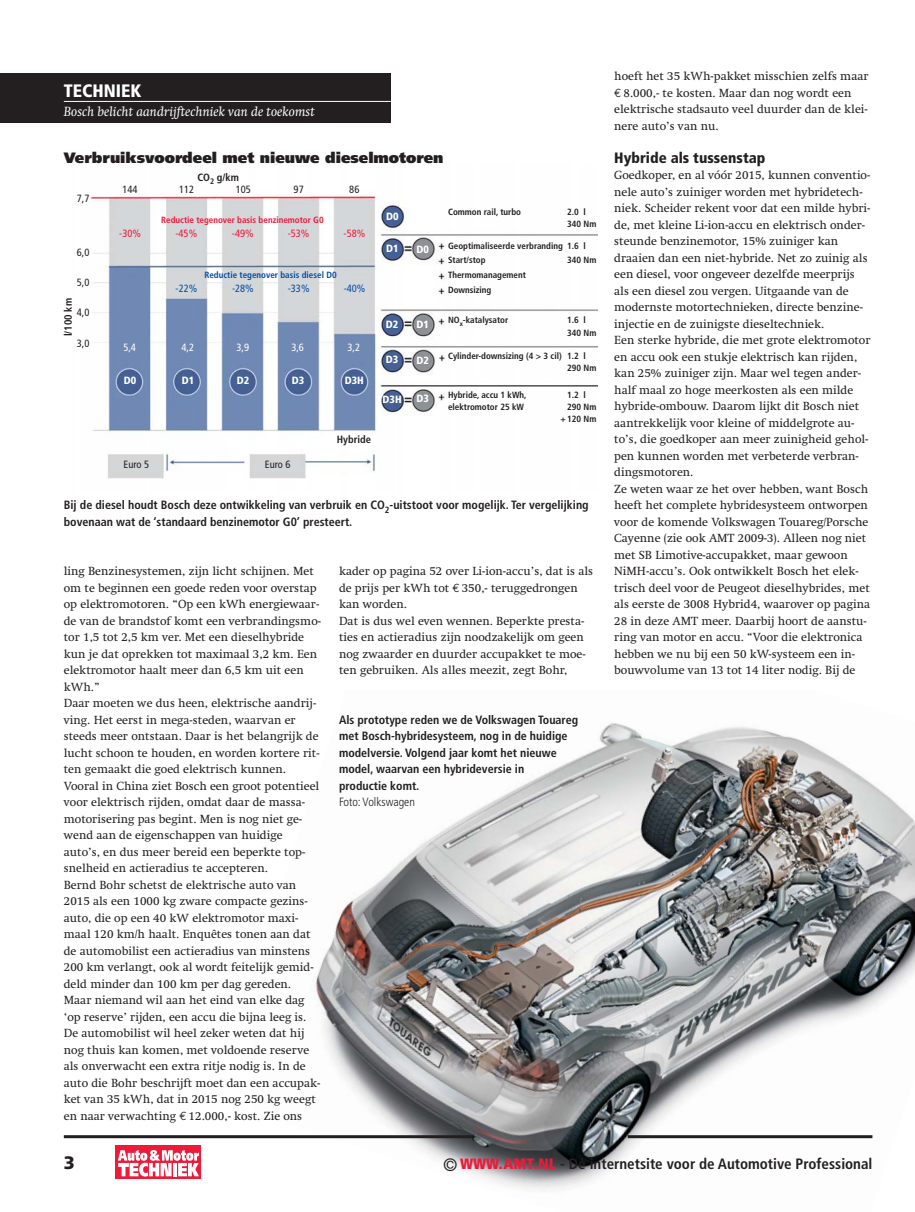
<style>
.page{position:relative;width:915px;height:1212px;background:#fff}
.page>*{position:absolute;margin:0;border:0;box-sizing:border-box;transform-origin:0 0}
.t1{font:900 condensed 18px "Frutiger LT Std";color:#fff}
.t2{font:900 18px "Frutiger LT Std";color:#231f20}
.t3{font:700 condensed 15px "Frutiger";color:#231f20}
.t4{font:900 15px "Frutiger LT Std";color:#231f20}
.t5{font:900 condensed 15px "Frutiger LT Std";color:#231f20}
.t6{font:italic 13.5px "Swift LT Std";color:#fff}
.t7{font:12px/16.5px "Swift LT Std";color:#231f20}
.t8{font:700 condensed 12px/16.5px "Frutiger LT Std";color:#231f20}
.t9{font:300 condensed 12px "Frutiger LT Std";color:#231f20}
.t10{font:condensed 10.5px "Frutiger LT Std";color:#231f20}
.t11{font:900 condensed 10.5px "Frutiger LT Std";color:#fff}
.t12{font:700 condensed 10.5px "Frutiger LT Std";color:#231f20}
.t13{font:condensed 10.5px "Frutiger LT Std";color:#ed1a3a}
.t14{font:condensed 10.5px "Frutiger LT Std";color:#034da2}
.t15{font:condensed 10.5px "Frutiger LT Std";color:#fff}
.t16{font:700 condensed 9px/12px "Frutiger LT Std";color:#231f20}
.t17{font:700 condensed 9px "Frutiger LT Std";color:#ed1a3a}
.t18{font:700 condensed 9px "Frutiger LT Std";color:#034da2}
.s1{font-family:"Euro Mono"}
.s2{font-weight:400;font-size:18px}
.s3{font-weight:900;color:#ed1a3a}
</style>
<div class="page">
<img style="left:253px;top:723px;width:661px;height:468px">
<div style="left:0;top:73px;width:390px;height:49px;background:#231f20"></div>
<hr style="left:64px;top:101px;width:326px;height:1px;background:#fff">
<img style="left:89px;top:196px;width:508px;height:283px">
<hr style="left:64px;top:1135px;width:408px;height:3px;background:#231f20">
<hr style="left:627px;top:1135px;width:245px;height:3px;background:#231f20">
<div style="left:116px;top:1146px;width:85px;height:33px;background:#ed1a3a"></div>
<svg style="left:118px;top:1150px;width:81px;height:26px"></svg>
<h1 class="t1" style="left:64px;top:83px;width:79px">TECHNIEK</h1>
<p class="t6" style="left:64px;top:103px;width:252px">Bosch belicht aandrijftechniek van de toekomst</p>
<p class="t4" style="left:64px;top:149px;width:381px">Verbruiksvoordeel met nieuwe dieselmotoren</p>
<p class="t10" style="left:77px;top:194px;width:14px">7,7</p>
<p class="t10" style="left:77px;top:248px;width:14px">6,0</p>
<p class="t10" style="left:77px;top:278px;width:14px">5,0</p>
<p class="t10" style="left:77px;top:308px;width:14px">4,0</p>
<p class="t10" style="left:77px;top:339px;width:14px">3,0</p>
<p class="t12" style="left:64px;top:336px;width:40px;rotate:-90deg">l/100 km</p>
<p class="t12" style="left:197px;top:173px;width:43px">CO<sub>2</sub> g/km</p>
<p class="t17" style="left:161px;top:217px;width:164px">Reductie tegenover basis benzinemotor G0</p>
<p class="t10" style="left:122px;top:185px;width:17px">144</p>
<p class="t10" style="left:179px;top:185px;width:17px">112</p>
<p class="t10" style="left:236px;top:185px;width:17px">105</p>
<p class="t10" style="left:293px;top:185px;width:12px">97</p>
<p class="t10" style="left:349px;top:185px;width:12px">86</p>
<p class="t13" style="left:119px;top:229px;width:23px">-30%</p>
<p class="t13" style="left:232px;top:229px;width:23px">-49%</p>
<p class="t13" style="left:287px;top:229px;width:23px">-53%</p>
<p class="t13" style="left:343px;top:229px;width:23px">-58%</p>
<p class="t13" style="left:175px;top:229px;width:23px">-45%</p>
<p class="t14" style="left:175px;top:284px;width:23px">-22%</p>
<p class="t18" style="left:204px;top:271px;width:134px">Reductie tegenover basis diesel D0</p>
<p class="t14" style="left:232px;top:284px;width:23px">-28%</p>
<p class="t14" style="left:288px;top:284px;width:23px">-33%</p>
<p class="t14" style="left:343px;top:284px;width:23px">-40%</p>
<p class="t15" style="left:123px;top:343px;width:14px">5,4</p>
<p class="t15" style="left:181px;top:343px;width:14px">4,2</p>
<p class="t15" style="left:236px;top:343px;width:14px">3,9</p>
<p class="t15" style="left:291px;top:343px;width:14px">3,6</p>
<p class="t15" style="left:347px;top:343px;width:14px">3,2</p>
<p class="t11" style="left:124px;top:376px;width:14px">D0</p>
<p class="t11" style="left:182px;top:376px;width:14px">D1</p>
<p class="t11" style="left:237px;top:376px;width:14px">D2</p>
<p class="t11" style="left:292px;top:376px;width:14px">D3</p>
<p class="t11" style="left:344px;top:376px;width:21px">D3H</p>
<p class="t11" style="left:386px;top:212px;width:14px">D0</p>
<p class="t11" style="left:386px;top:244px;width:14px">D1</p>
<p class="t11" style="left:416px;top:245px;width:14px">D0</p>
<p class="t11" style="left:386px;top:320px;width:14px">D2</p>
<p class="t11" style="left:416px;top:320px;width:14px">D1</p>
<p class="t11" style="left:386px;top:355px;width:14px">D3</p>
<p class="t11" style="left:416px;top:356px;width:14px">D2</p>
<p class="t11" style="left:382px;top:395px;width:21px">D3H</p>
<p class="t11" style="left:416px;top:394px;width:14px">D3</p>
<p class="t10" style="left:123px;top:460px;width:27px">Euro 5</p>
<p class="t10" style="left:265px;top:460px;width:27px">Euro 6</p>
<p class="t12" style="left:337px;top:435px;width:36px">Hybride</p>
<p class="t16" style="left:448px;top:206px;width:74px">Common rail, turbo</p>
<p class="t16" style="left:567px;top:206px;width:31px">2.0 l<br>340 Nm</p>
<p class="t16" style="left:448px;top:240px;width:139px;line-height:13.5px">Geoptimaliseerde verbranding 1.6 l<br>Start/stop</p>
<p class="t16" style="left:567px;top:254px;width:31px">340 Nm</p>
<p class="t16" style="left:448px;top:268px;width:79px;line-height:15px">Thermomanagement<br>Downsizing</p>
<p class="t16" style="left:448px;top:314px;width:62px">NO<sub>x</sub>-katalysator</p>
<p class="t16" style="left:567px;top:313px;width:31px;line-height:13.5px">1.6 l<br>340 Nm</p>
<p class="t16" style="left:567px;top:350px;width:31px;text-indent:-119px">Cylinder-downsizing (4 &gt; 3 cil) 1.2 l<br>290 Nm</p>
<p class="t16" style="left:448px;top:389px;width:80px">Hybride, accu 1 kWh,</p>
<p class="t16" style="left:567px;top:389px;width:20px">1.2 l</p>
<p class="t16" style="left:448px;top:401px;width:77px">elektromotor 25 kW</p>
<p class="t16" style="left:560px;top:401px;width:37px;text-align:right">290 Nm + 120 Nm</p>
<p class="t8" style="left:64px;top:498px;width:526px">Bij de diesel houdt Bosch deze ontwikkeling van verbruik en CO<sub>2</sub>-uitstoot voor mogelijk. Ter vergelijking bovenaan wat de ‘standaard benzinemotor G0’ presteert.</p>
<p class="t7" style="left:64px;top:564px;width:259px">ling Benzinesystemen, zijn licht schijnen. Met om te beginnen een goede reden voor overstap op elektromotoren. “Op een kWh energiewaar&shy;de van de brandstof komt een verbrandingsmo&shy;tor 1,5 tot 2,5 km ver. Met een dieselhybride kun je dat oprekken tot maximaal 3,2 km. Een elektromotor haalt meer dan 6,5 km uit een kWh.”<br>Daar moeten we dus heen, elektrische aandrij&shy;ving. Het eerst in mega-steden, waarvan er steeds meer ontstaan. Daar is het belangrijk de lucht schoon te houden, en worden kortere rit&shy;ten gemaakt die goed elektrisch kunnen.<br>Vooral in China ziet Bosch een groot potentieel voor elektrisch rijden, omdat daar de massa&shy;motorisering pas begint. Men is nog niet ge&shy;wend aan de eigenschappen van huidige auto’s, en dus meer bereid een beperkte top&shy;snelheid en actieradius te accepteren.<br>Bernd Bohr schetst de elektrische auto van 2015 als een 1000 kg zware compacte gezins&shy;auto, die op een 40 kW elektromotor maxi&shy;maal 120 km/h haalt. Enquêtes tonen aan dat de automobilist een actieradius van minstens 200 km verlangt, ook al wordt feitelijk gemid&shy;deld minder dan 100 km per dag gereden.<br>Maar niemand wil aan het eind van elke dag ‘op reserve’ rijden, een accu die bijna leeg is.<br>De automobilist wil heel zeker weten dat hij nog thuis kan komen, met voldoende reserve als onverwacht een extra ritje nodig is. In de auto die Bohr beschrijft moet dan een accupak&shy;ket van 35 kWh, dat in 2015 nog 250 kg weegt en naar verwachting <span class="s1">€</span> 12.000,- kost. Zie ons</p>
<p class="t7" style="left:339px;top:564px;width:256px">kader op pagina 52 over Li-ion-accu’s, dat is als de prijs per kWh tot <span class="s1">€</span> 350,- teruggedrongen kan worden.<br>Dat is dus wel even wennen. Beperkte presta&shy;ties en actieradius zijn noodzakelijk om geen nog zwaarder en duurder accupakket te moe&shy;ten gebruiken. Als alles meezit, zegt Bohr,</p>
<p class="t8" style="left:339px;top:712px;width:240px">Als prototype reden we de Volkswagen Touareg met Bosch-hybridesysteem, nog in de huidige modelversie. Volgend jaar komt het nieuwe model, waarvan een hybrideversie in<br>productie komt.</p>
<p class="t9" style="left:339px;top:795px;width:77px">Foto: Volkswagen</p>
<p class="t7" style="left:614px;top:69px;width:256px">hoeft het 35 kWh-pakket misschien zelfs maar <span class="s1">€</span> 8.000,- te kosten. Maar dan nog wordt een elektrische stadsauto veel duurder dan de klei&shy;nere auto’s van nu.</p>
<p class="t5" style="left:614px;top:152px;width:153px">Hybride als tussenstap</p>
<p class="t7" style="left:614px;top:168px;width:258px">Goedkoper, en al vóór 2015, kunnen conventio&shy;nele auto’s zuiniger worden met hybridetech&shy;niek. Scheider rekent voor dat een milde hybri&shy;de, met kleine Li-ion-accu en elektrisch onder&shy;steunde benzinemotor, 15% zuiniger kan draaien dan een niet-hybride. Net zo zuinig als een diesel, voor ongeveer dezelfde meerprijs als een diesel zou vergen. Uitgaande van de modernste motortechnieken, directe benzine&shy;injectie en de zuinigste dieseltechniek.<br>Een sterke hybride, die met grote elektromotor en accu ook een stukje elektrisch kan rijden, kan 25% zuiniger zijn. Maar wel tegen ander&shy;half maal zo hoge meerkosten als een milde hybride-ombouw. Daarom lijkt dit Bosch niet aantrekkelijk voor kleine of middelgrote au&shy;to’s, die goedkoper aan meer zuinigheid gehol&shy;pen kunnen worden met verbeterde verbran&shy;dingsmotoren.<br>Ze weten waar ze het over hebben, want Bosch heeft het complete hybridesysteem ontworpen voor de komende Volkswagen Touareg/Porsche Cayenne (zie ook AMT 2009-3). Alleen nog niet met SB Limotive-accupakket, maar gewoon NiMH-accu’s. Ook ontwikkelt Bosch het elek&shy;trisch deel voor de Peugeot dieselhybrides, met als eerste de 3008 Hybrid4, waarover op pagina 28 in deze AMT meer. Daarbij hoort de aanstu&shy;ring van motor en accu. “Voor die elektronica hebben we nu bij een 50 kW-systeem een in&shy;bouwvolume van 13 tot 14 liter nodig. Bij de</p>
<h1 class="t2" style="left:64px;top:1156px;width:13px">3</h1>
<p class="t3" style="left:443px;top:1158px;width:431px"><span class="s2">©</span> <span class="s3">WWW.AMT.NL</span> - Dé internetsite voor de Automotive Professional</p>
</div>
